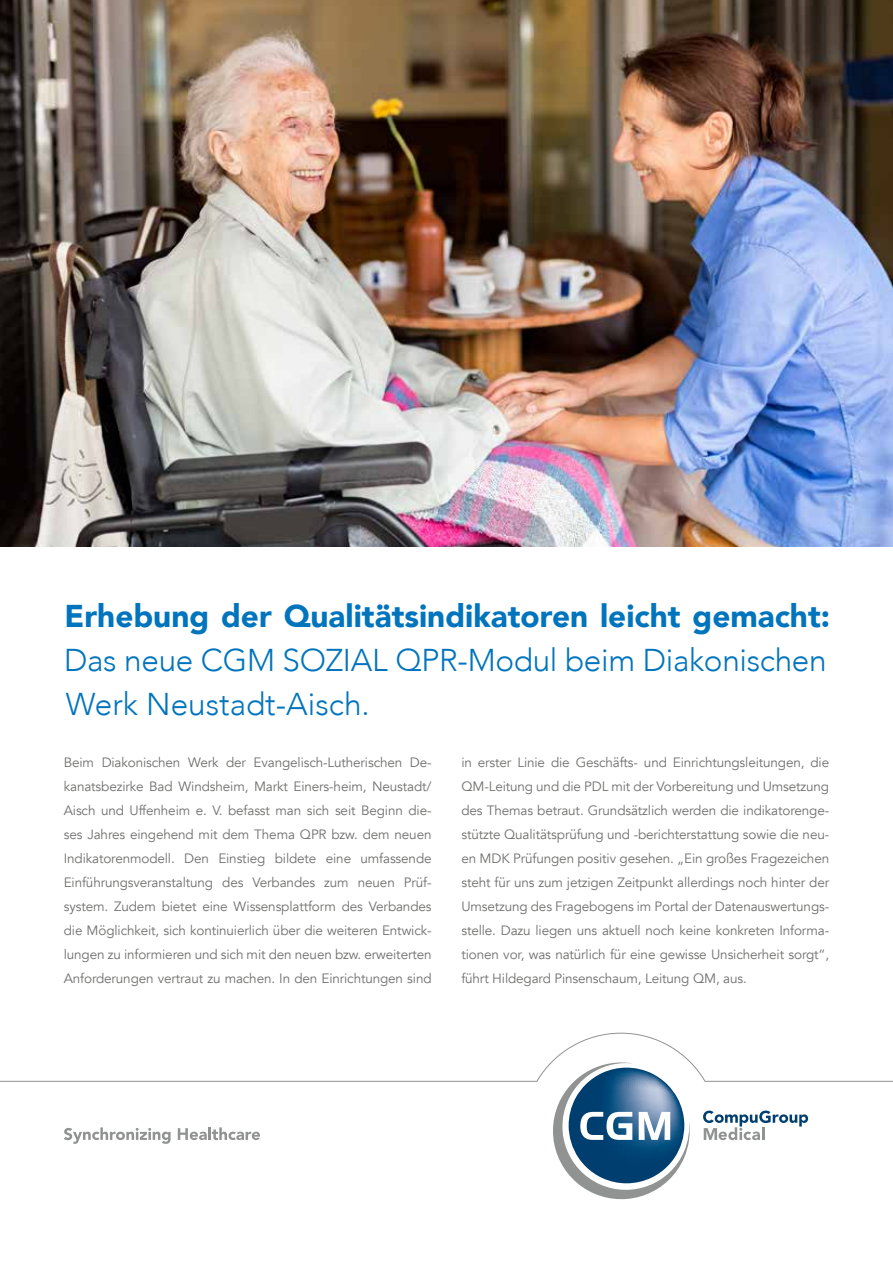
<style>
.page{position:relative;width:893px;height:1263px;background:#fff}
.page>*{position:absolute;margin:0;border:0;box-sizing:border-box;transform-origin:0 0}
.t1{font:300 31.5px/43.8px "Avenir LT Com";letter-spacing:-.01em;color:#0074bc}
.t2{font:900 31.5px "Avenir LT Com";color:#0074bc}
.t3{font:13.5px/24px "Avenir LT Com";letter-spacing:-.01em;color:#6f6f6e;text-align:justify}
</style>
<div class="page">
<svg style="left:0;top:1032px;width:893px;height:168px"></svg>
<img style="left:0;top:0;width:893px;height:546px">
<h1 class="t2" style="left:65px;top:597px;width:767px">Erhebung der Qualitätsindikatoren leicht gemacht:</h1>
<h1 class="t1" style="left:64px;top:638px;width:764px">Das neue CGM SOZIAL QPR-Modul beim Diakonischen<br>Werk Neustadt-Aisch.</h1>
<p class="t3" style="left:64px;top:751px;width:369px">Beim Diakonischen Werk der Evangelisch-Lutherischen De&shy;kanatsbezirke Bad Windsheim, Markt Einers-heim, Neustadt/ Aisch und Uffenheim e. V. befasst man sich seit Beginn die&shy;ses Jahres eingehend mit dem Thema QPR bzw. dem neuen Indikatorenmodell. Den Einstieg bildete eine umfassende Einführungsveranstaltung des Verbandes zum neuen Prüf&shy;system. Zudem bietet eine Wissensplattform des Verbandes die Möglichkeit, sich kontinuierlich über die weiteren Entwick&shy;lungen zu informieren und sich mit den neuen bzw. erweiterten Anforderungen vertraut zu machen. In den Einrichtungen sind</p>
<p class="t3" style="left:461px;top:751px;width:369px">in erster Linie die Geschäfts- und Einrichtungsleitungen, die QM-Leitung und die PDL mit der Vorbereitung und Umsetzung des Themas betraut. Grundsätzlich werden die indikatorenge&shy;stützte Qualitätsprüfung und -berichterstattung sowie die neu&shy;en MDK Prüfungen positiv gesehen. „Ein großes Fragezeichen steht für uns zum jetzigen Zeitpunkt allerdings noch hinter der Umsetzung des Fragebogens im Portal der Datenauswertungs&shy;stelle. Dazu liegen uns aktuell noch keine konkreten Informa&shy;tionen vor, was natürlich für eine gewisse Unsicherheit sorgt“, führt Hildegard Pinsenschaum, Leitung QM, aus.</p>
</div>
